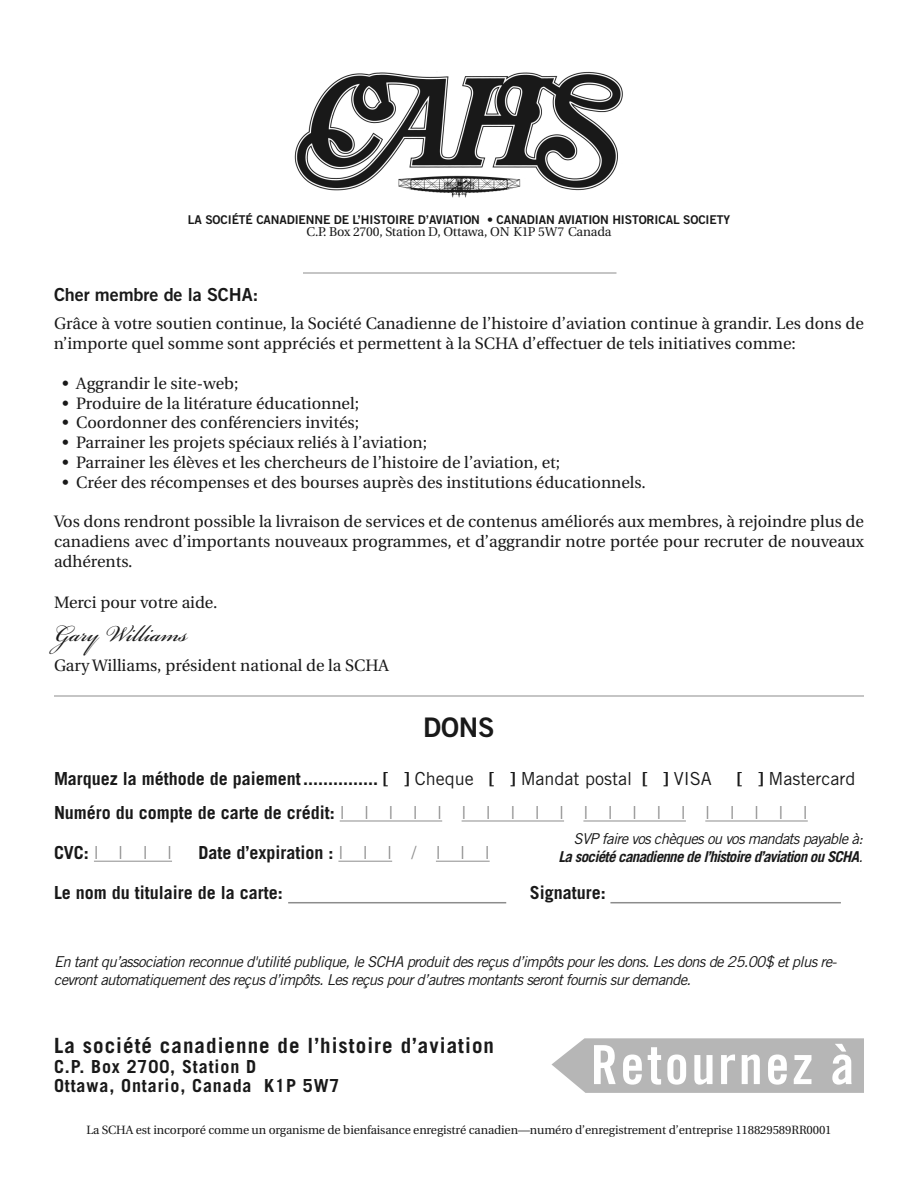
<style>
.page{position:relative;width:918px;height:1188px;background:#fff}
.page>*{position:absolute;margin:0;border:0;box-sizing:border-box;transform-origin:0 0}
.t1{font:54px "Trade Gothic Bold Cond Twenty";letter-spacing:.05em;color:#fff}
.t2{font:36px "Bickham Script Pro";color:#191919}
.t3{font:27px "Trade Gothic Bold Two";color:#191919}
.t4{font:700 21px "Trade Gothic";letter-spacing:.05em;color:#191919}
.t5{font:700 18px/34.2px "Trade Gothic";color:#191919}
.t6{font:700 18px/19.5px "Trade Gothic";letter-spacing:.05em;color:#191919}
.t7{font:18px "Trade Gothic Bold Two";letter-spacing:-.005em;color:#191919}
.t8{font:16.5px/19.8px "Utopia";color:#191919}
.t9{font:italic 15px/18px "Trade Gothic";letter-spacing:-.045em;color:#191919}
.t10{font:italic 700 15px/18px "Trade Gothic";letter-spacing:-.045em;color:#191919;text-align:right}
.t11{font:12.75px "Utopia";letter-spacing:-.01em;color:#191919}
.t12{font:12.15px "Trade Gothic Bold Two";letter-spacing:-.01em;color:#191919}
.t13{font:12px "Utopia";letter-spacing:-.01em;color:#191919}
.s1{font-weight:400}
.s2{font-weight:300;color:#8c8c8c}
</style>
<div class="page">
<img style="left:294px;top:71px;width:329px;height:120px">
<img style="left:392px;top:173px;width:134px;height:25px">
<hr style="left:303px;top:273px;width:313px;height:1px;background:#8c8c8c">
<svg style="left:552px;top:1038px;width:312px;height:55px;background:#bababa"></svg>
<hr style="left:54px;top:696px;width:810px;height:1px;background:#8c8c8c">
<hr style="left:340px;top:821px;width:102px;height:1px;background:#8c8c8c">
<hr style="left:462px;top:821px;width:102px;height:1px;background:#8c8c8c">
<hr style="left:583px;top:821px;width:103px;height:1px;background:#8c8c8c">
<hr style="left:705px;top:821px;width:103px;height:1px;background:#8c8c8c">
<hr style="left:338px;top:861px;width:54px;height:1px;background:#8c8c8c">
<hr style="left:436px;top:861px;width:54px;height:1px;background:#8c8c8c">
<hr style="left:94px;top:861px;width:78px;height:1px;background:#8c8c8c">
<hr style="left:288px;top:902px;width:218px;height:1px;background:#8c8c8c">
<hr style="left:610px;top:902px;width:231px;height:1px;background:#8c8c8c">
<p class="t12" style="left:188px;top:215px;width:544px">LA SOCIÉTÉ CANADIENNE DE L’HISTOIRE D’AVIATION • CANADIAN AVIATION HISTORICAL SOCIETY</p>
<p class="t11" style="left:306px;top:226px;width:307px">C.P. Box 2700, Station D, Ottawa, ON K1P 5W7 Canada</p>
<p class="t7" style="left:54px;top:288px;width:206px">Cher membre de la SCHA:</p>
<p class="t8" style="left:54px;top:315px;width:811px">Grâce à votre soutien continue, la Société Canadienne de l’histoire d’aviation continue à grandir. Les dons de n’importe quel somme sont appréciés et permettent à la SCHA d’effectuer de tels initiatives comme:</p>
<p class="t8" style="left:62px;top:375px;width:178px">• Aggrandir le site-web;</p>
<p class="t8" style="left:62px;top:395px;width:298px">• Produire de la litérature éducationnel;</p>
<p class="t8" style="left:62px;top:414px;width:299px">• Coordonner des conférenciers invités;</p>
<p class="t8" style="left:62px;top:434px;width:367px">• Parrainer les projets spéciaux reliés à l’aviation;</p>
<p class="t8" style="left:62px;top:454px;width:500px">• Parrainer les élèves et les chercheurs de l’histoire de l’aviation, et;</p>
<p class="t8" style="left:62px;top:474px;width:585px">• Créer des récompenses et des bourses auprès des institutions éducationnels.</p>
<p class="t8" style="left:54px;top:513px;width:812px;text-align:justify">Vos dons rendront possible la livraison de services et de contenus améliorés aux membres, à rejoindre plus de canadiens avec d’importants nouveaux programmes, et d’aggrandir notre portée pour recruter de nouveaux adhérents.</p>
<p class="t8" style="left:54px;top:594px;width:165px">Merci pour votre aide.</p>
<h2 class="t2" style="left:54px;top:607px;width:135px">Gary Williams</h2>
<p class="t8" style="left:54px;top:657px;width:337px">Gary Williams, président national de la SCHA</p>
<h3 class="t3" style="left:423px;top:718px;width:73px">DONS</h3>
<p class="t5" style="left:54px;top:763px;width:659px">Marquez la méthode de paiement............... [ ] <span class="s1">Cheque</span> [ ] <span class="s1">Mandat postal</span> [ ] <span class="s1">VISA</span></p>
<p class="t5" style="left:54px;top:763px;width:803px;text-indent:683px">[ ] <span class="s1">Mastercard<br></span>Numéroducomptedecartedecrédit:<span class="s2">I I I I I I I I I I I I I I I I I I I I</span></p>
<p class="t5" style="left:54px;top:837px;width:120px">CVC:<span class="s2">I I I I</span></p>
<p class="t5" style="left:199px;top:837px;width:293px">Date d’expiration : <span class="s2">I I I / I I I</span></p>
<p class="t10" style="left:559px;top:831px;width:306px"><span class="s1">SVP faire vos chèques ou vos mandats payable à:<br></span>La société canadienne de l’histoire d’aviation ou SCHA<span class="s1">.</span></p>
<p class="t5" style="left:54px;top:877px;width:230px">Le nom du titulaire de la carte:</p>
<p class="t5" style="left:530px;top:877px;width:77px">Signature:</p>
<p class="t9" style="left:54px;top:954px;width:784px">En tant qu’association reconnue d'utilité publique, le SCHA produit des reçus d’impôts pour les dons. Les dons de 25.00$ et plus re&shy;cevront automatiquement des reçus d’impôts. Les reçus pour d’autres montants seront fournis sur demande.</p>
<p class="t4" style="left:54px;top:1038px;width:442px">La société canadienne de l’histoire d’aviation</p>
<p class="t6" style="left:54px;top:1058px;width:287px">C.P. Box 2700, Station D<br>Ottawa, Ontario, Canada K1P 5W7</p>
<h1 class="t1" style="left:591px;top:1045px;width:265px">Retournez à</h1>
<p class="t13" style="left:86px;top:1125px;width:747px">La SCHA est incorporé comme un organisme de bienfaisance enregistré canadien—numéro d’enregistrement d’entreprise 118829589RR0001</p>
</div>
